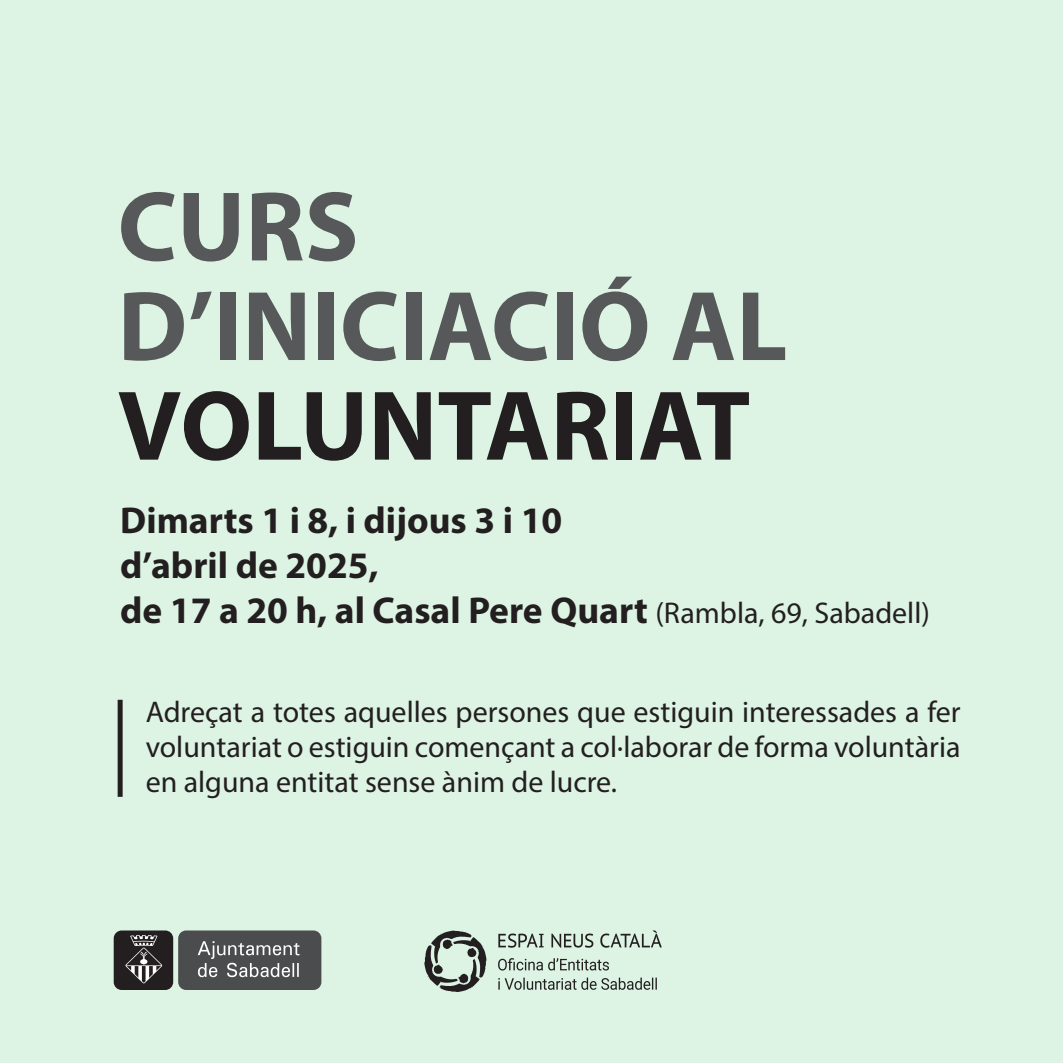
<style>
.page{position:relative;width:1063px;height:1063px;background:#ddf4e4}
.page>*{position:absolute;margin:0;border:0;box-sizing:border-box;transform-origin:0 0}
.t1{font:700 100px/99.5px "Myriad Pro";color:#57585a}
.t2{font:700 37.5px "Myriad Pro";color:#231f20}
.t3{font:30px/35px "Myriad Pro";color:#231f20;text-align:justify}
.s1{color:#231f20}
.s2{font-weight:400;font-size:30px}
</style>
<div class="page">
<div style="left:178px;top:930px;width:143px;height:60px;background:#4b4c4d;border-radius:8px"></div>
<div style="left:114px;top:930px;width:59px;height:60px;background:#231f20;border-radius:8px"></div>
<svg style="left:125px;top:935px;width:37px;height:49px"></svg>
<svg style="left:198px;top:941px;width:102px;height:36px"></svg>
<svg style="left:498px;top:930px;width:164px;height:18px"></svg>
<svg style="left:498px;top:978px;width:159px;height:12px"></svg>
<svg style="left:498px;top:958px;width:111px;height:13px"></svg>
<svg style="left:424px;top:930px;width:63px;height:62px"></svg>
<div style="left:118px;top:700px;width:5px;height:97px;background:#231f20"></div>
<p class="t1" style="left:118px;top:174px;width:671px">CURS<br>D’INICIACIÓ AL<br><span class="s1">VOLUNTARIAT</span></p>
<p class="t2" style="left:120px;top:495px;width:444px">Dimarts 1 i 8, i dijous 3 i 10</p>
<p class="t2" style="left:120px;top:540px;width:260px">d’abril de 2025,</p>
<p class="t2" style="left:120px;top:585px;width:811px">de 17 a 20 h, al Casal Pere Quart <span class="s2">(Rambla, 69, Sabadell)</span></p>
<p class="t3" style="left:146px;top:694px;width:816px">Adreçat a totes aquelles persones que estiguin interessades a fer voluntariat o estiguin començant a col·laborar de forma voluntària en alguna entitat sense ànim de lucre.</p>
</div>
